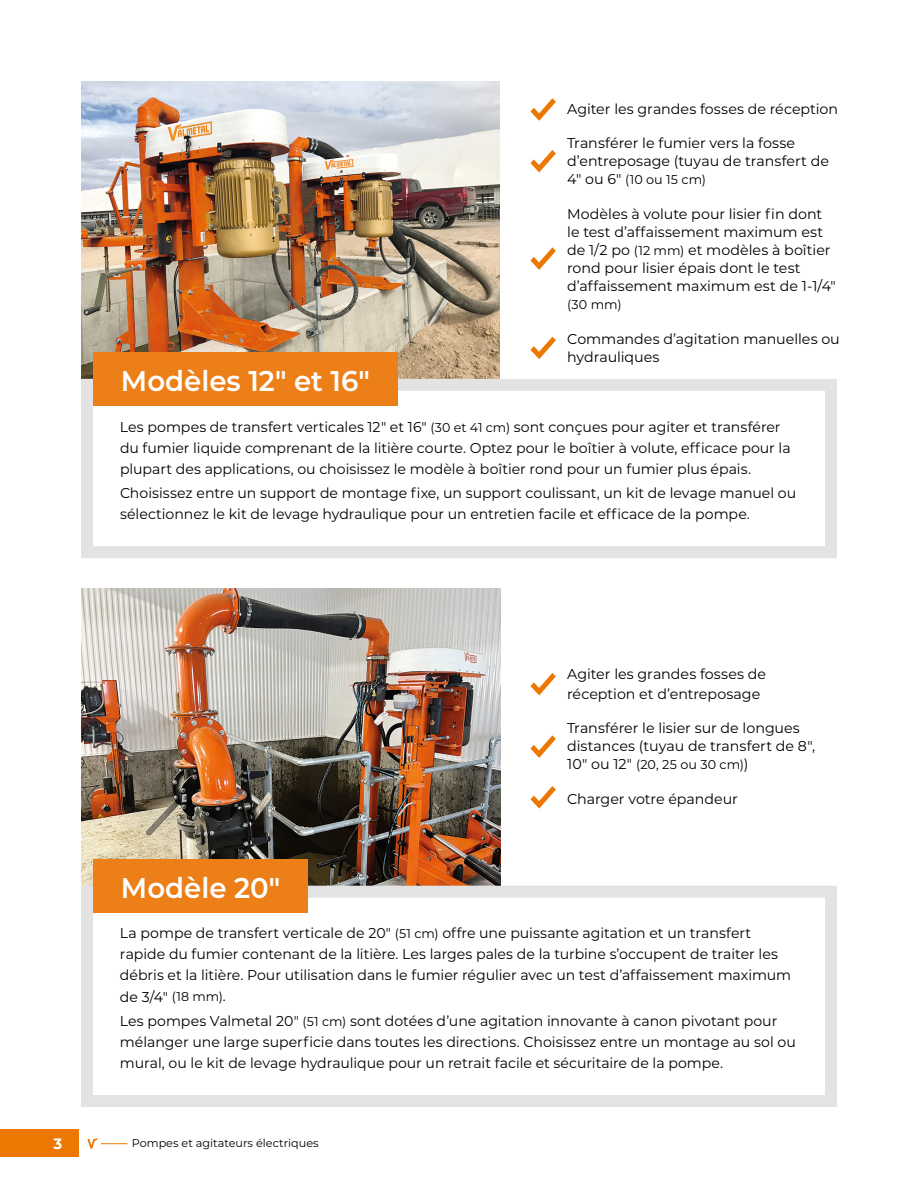
<style>
.page{position:relative;width:918px;height:1188px;background:#fff}
.page>*{position:absolute;margin:0;border:0;box-sizing:border-box;transform-origin:0 0}
.t1{font:600 28.5px "Montserrat";color:#fff}
.t2{font:700 15px "Montserrat";color:#fff}
.t3{font:14.25px/21px "Montserrat";color:#000}
.t4{font:12.75px "Montserrat";letter-spacing:.005em;color:#000}
.t5{font:11.25px "Montserrat";color:#000}
.s1{font-size:14.25px}
.s2{font-size:12.75px}
</style>
<div class="page">
<div style="left:0;top:1130px;width:79px;height:27px;background:#ec7803"></div>
<svg style="left:87px;top:1138px;width:40px;height:11px"></svg>
<hr style="left:917px;top:681px;width:1px;height:426px;background:#e3e3e2">
<svg style="left:530px;top:150px;width:26px;height:22px"></svg>
<svg style="left:530px;top:98px;width:26px;height:23px"></svg>
<svg style="left:530px;top:247px;width:26px;height:23px"></svg>
<svg style="left:530px;top:337px;width:26px;height:22px"></svg>
<svg style="left:530px;top:735px;width:26px;height:23px"></svg>
<svg style="left:530px;top:673px;width:26px;height:22px"></svg>
<svg style="left:530px;top:786px;width:26px;height:23px"></svg>
<img style="left:81px;top:81px;width:419px;height:298px">
<img style="left:82px;top:588px;width:418px;height:298px">
<div style="left:81px;top:379px;width:756px;height:179px;border:12px solid #e3e3e3"></div>
<div style="left:93px;top:352px;width:304px;height:54px;background:#ed7f18"></div>
<div style="left:81px;top:886px;width:756px;height:221px;border:12px solid #e3e3e3"></div>
<div style="left:93px;top:859px;width:214px;height:53px;background:#ed7f18"></div>
<h1 class="t1" style="left:121px;top:361px;width:250px">Modèles 12" et 16"</h1>
<p class="t3" style="left:567px;top:98px;width:273px">Agiter les grandes fosses de réception</p>
<p class="t3" style="left:567px;top:134px;width:263px;line-height:18px">Transférer le fumier vers la fosse d’entreposage (tuyau de transfert de</p>
<p class="t4" style="left:567px;top:171px;width:140px"><span class="s1">4″ ou 6″</span> (10 ou 15 cm)</p>
<p class="t3" style="left:567px;top:204px;width:270px;line-height:18px">Modèles à volute pour lisier fin dont le test d’affaissement maximum est de 1/2 po <span class="s2">(12 mm)</span> et modèles à boîtier rond pour lisier épais dont le test d’affaissement maximum est de 1-1/4″</p>
<p class="t4" style="left:567px;top:296px;width:56px">(30 mm)</p>
<p class="t3" style="left:567px;top:329px;width:274px;line-height:18px">Commandes d’agitation manuelles ou hydrauliques</p>
<p class="t3" style="left:120px;top:416px;width:672px">Les pompes de transfert verticales 12″ et 16″ <span class="s2">(30 et 41 cm)</span> sont conçues pour agiter et transférer du fumier liquide comprenant de la litière courte. Optez pour le boîtier à volute, efficace pour la plupart des applications, ou choisissez le modèle à boîtier rond pour un fumier plus épais.</p>
<p class="t3" style="left:120px;top:482px;width:678px">Choisissez entre un support de montage fixe, un support coulissant, un kit de levage manuel ou sélectionnez le kit de levage hydraulique pour un entretien facile et efficace de la pompe.</p>
<h1 class="t1" style="left:121px;top:868px;width:161px">Modèle 20"</h1>
<p class="t3" style="left:567px;top:664px;width:200px;line-height:19.5px">Agiter les grandes fosses de réception et d’entreposage</p>
<p class="t3" style="left:567px;top:719px;width:250px;line-height:18px">Transférer le lisier sur de longues distances (tuyau de transfert de 8″,</p>
<p class="t4" style="left:567px;top:756px;width:183px"><span class="s1">10″ ou 12″</span> (20, 25 ou 30 cm)<span class="s1">)</span></p>
<p class="t3" style="left:567px;top:788px;width:172px">Charger votre épandeur</p>
<p class="t3" style="left:120px;top:922px;width:673px">La pompe de transfert verticale de 20″ <span class="s2">(51 cm)</span> offre une puissante agitation et un transfert rapide du fumier contenant de la litière. Les larges pales de la turbine s’occupent de traiter les débris et la litière. Pour utilisation dans le fumier régulier avec un test d’affaissement maximum de 3/4″ <span class="s2">(18 mm)</span>.</p>
<p class="t3" style="left:120px;top:1010px;width:677px">Les pompes Valmetal 20″ <span class="s2">(51 cm)</span> sont dotées d’une agitation innovante à canon pivotant pour mélanger une large superficie dans toutes les directions. Choisissez entre un montage au sol ou mural, ou le kit de levage hydraulique pour un retrait facile et sécuritaire de la pompe.</p>
<p class="t2" style="left:53px;top:1133px;width:10px">3</p>
<p class="t5" style="left:132px;top:1135px;width:188px">Pompes et agitateurs électriques</p>
</div>
